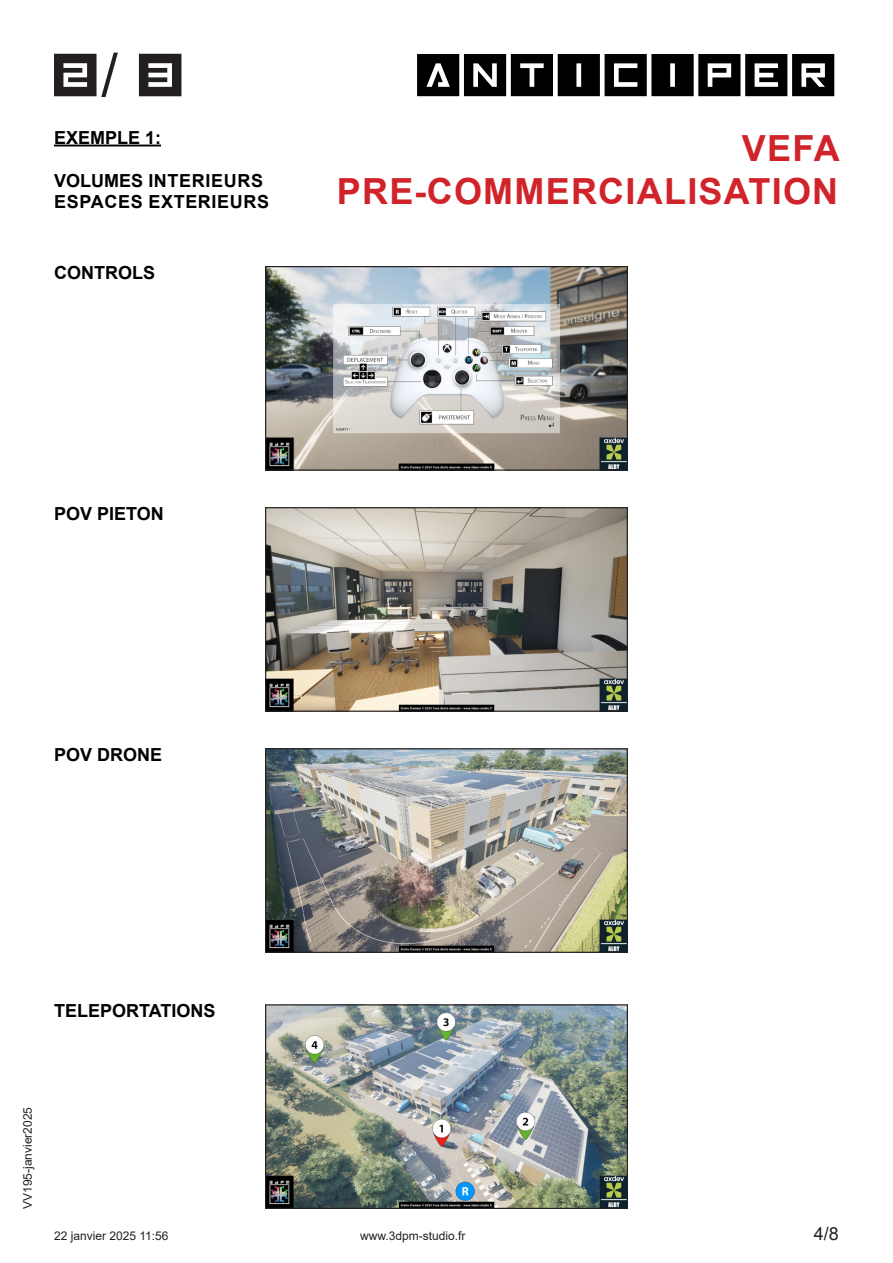
<style>
.page{position:relative;width:893px;height:1263px;background:#fff}
.page>*{position:absolute;margin:0;border:0;box-sizing:border-box;transform-origin:0 0}
.t1{font:75.6px "Inversionz";color:#231f20}
.t2{font:75px "Inversionz";color:#000}
.t3{font:700 36px "Arial";letter-spacing:.035em;color:#d1232a}
.t4{font:700 18px "Arial";color:#000}
.t5{font:700 18px "Arial";letter-spacing:.035em;color:#000}
.t6{font:18px "Arial";color:#231f20}
.t7{font:12px "Arial";color:#231f20}
.s1{font-family:"Arial";font-size:60px}
</style>
<div class="page">
<img style="left:267px;top:509px;width:359px;height:201px">
<div style="left:265px;top:507px;width:363px;height:205px;border:1px solid #231f20"></div>
<img style="left:267px;top:268px;width:359px;height:201px">
<div style="left:265px;top:266px;width:363px;height:205px;border:1px solid #231f20"></div>
<img style="left:267px;top:750px;width:359px;height:201px">
<div style="left:265px;top:748px;width:363px;height:205px;border:1px solid #231f20"></div>
<img style="left:267px;top:1006px;width:359px;height:201px">
<div style="left:265px;top:1004px;width:363px;height:205px;border:1px solid #231f20"></div>
<hr style="left:54px;top:145px;width:107px;height:1px;background:#000">
<p class="t1" style="left:54px;top:26px;width:134px">2<span class="s1">/</span> 3</p>
<p class="t2" style="left:417px;top:26px;width:423px">anticiper</p>
<p class="t3" style="left:742px;top:123px;width:99px">VEFA</p>
<p class="t3" style="left:337px;top:166px;width:503px">PRE-COMMERCIALISATION</p>
<p class="t4" style="left:54px;top:125px;width:109px">EXEMPLE 1:</p>
<p class="t5" style="left:54px;top:168px;width:211px">VOLUMES INTERIEURS</p>
<p class="t5" style="left:54px;top:189px;width:216px">ESPACES EXTERIEURS</p>
<p class="t4" style="left:54px;top:260px;width:102px">CONTROLS</p>
<p class="t4" style="left:54px;top:501px;width:111px">POV PIETON</p>
<p class="t4" style="left:54px;top:742px;width:110px">POV DRONE</p>
<p class="t4" style="left:54px;top:998px;width:163px">TELEPORTATIONS</p>
<p class="t7" style="left:19px;top:1209px;width:104px;rotate:-90deg">VV195-janvier2025</p>
<p class="t7" style="left:54px;top:1227px;width:116px">22 janvier 2025 11:56</p>
<p class="t7" style="left:360px;top:1227px;width:107px">www.3dpm-studio.fr</p>
<h3 class="t6" style="left:814px;top:1221px;width:27px">4/8</h3>
</div>
